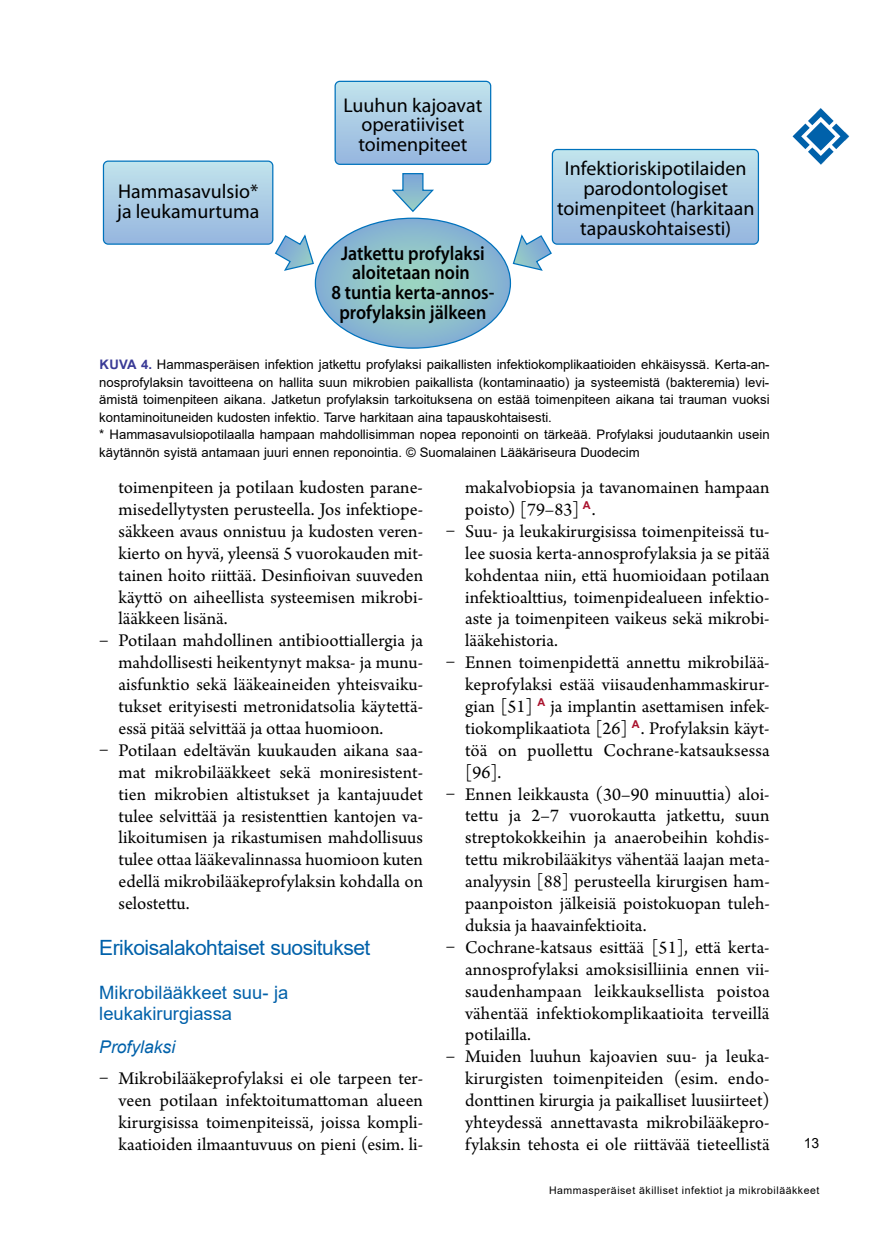
<style>
.page{position:relative;width:874px;height:1241px;background:#fff}
.page>*{position:absolute;margin:0;border:0;box-sizing:border-box;transform-origin:0 0}
.t1{font:21px "Arial";letter-spacing:-.025em;color:#0061aa}
.t2{font:19.95px/19.9px "Myriad Pro";color:#000;text-align:center}
.t3{font:600 19.95px/19.9px "Myriad Pro";color:#000;text-align:center;scale:.9 1}
.t4{font:18.9px/21.9px "Arno Pro";color:#000;text-align:justify}
.t5{font:18.38px/21px "Arial";color:#0061aa}
.t6{font:italic 17.5px "Arial";color:#0061aa}
.t7{font:14px "Arial";color:#000}
.t8{font:13.12px/17.5px "Arial";color:#000}
.t9{font:10.5px "Arial";letter-spacing:.05em;color:#000}
.s1{font-weight:700;color:#393a96}
</style>
<div class="page">
<svg style="left:792px;top:108px;width:56px;height:56px"></svg>
<svg style="left:103px;top:81px;width:655px;height:267px"></svg>
<p class="t2" style="left:117px;top:181px;width:144px;text-align:left">Hammasavulsio* ja leukamurtuma</p>
<p class="t2" style="left:343px;top:94px;width:140px">Luuhun kajoavat operatiiviset toimenpiteet</p>
<p class="t3" style="left:331px;top:242px;width:182px">Jatkettu profylaksi aloitetaan noin<br>8 tuntia kerta-annos&shy;profylaksin jälkeen</p>
<p class="t2" style="left:556px;top:158px;width:199px">Infektioriskipotilaiden parodontologiset toimenpiteet (harkitaan tapauskohtaisesti)</p>
<p class="t8" style="left:99px;top:355px;width:671px"><span class="s1">KUVA 4.</span> Hammasperäisen infektion jatkettu profylaksi paikallisten infektiokomplikaatioiden ehkäisyssä. Kerta-an&shy;nosprofylaksin tavoitteena on hallita suun mikrobien paikallista (kontaminaatio) ja systeemistä (bakteremia) levi&shy;ämistä toimenpiteen aikana. Jatketun profylaksin tarkoituksena on estää toimenpiteen aikana tai trauman vuoksi kontaminoituneiden kudosten infektio. Tarve harkitaan aina tapauskohtaisesti.<br>* Hammasavulsiopotilaalla hampaan mahdollisimman nopea reponointi on tärkeää. Profylaksi joudutaankin usein käytännön syistä antamaan juuri ennen reponointia. © Suomalainen Lääkäriseura Duodecim</p>
<p class="t4" style="left:118px;top:477px;width:306px">toimenpiteen ja potilaan kudosten parane&shy;misedellytysten perusteella. Jos infektiope&shy;säkkeen avaus onnistuu ja kudosten veren&shy;kierto on hyvä, yleensä 5 vuorokauden mit&shy;tainen hoito riittää. Desinfioivan suuveden käyttö on aiheellista systeemisen mikrobi&shy;lääkkeen lisänä.</p>
<p class="t4" style="left:118px;top:630px;width:306px;text-indent:-19px">– Potilaan mahdollinen antibioottiallergia ja mahdollisesti heikentynyt maksa- ja munu&shy;aisfunktio sekä lääkeaineiden yhteisvaiku&shy;tukset erityisesti metronidatsolia käytettä&shy;essä pitää selvittää ja ottaa huomioon.</p>
<p class="t4" style="left:118px;top:740px;width:306px;text-indent:-19px">– Potilaan edeltävän kuukauden aikana saa&shy;mat mikrobilääkkeet sekä moniresistent&shy;tien mikrobien altistukset ja kantajuudet tulee selvittää ja resistenttien kantojen va&shy;likoitumisen ja rikastumisen mahdollisuus tulee ottaa lääkevalinnassa huomioon kuten edellä mikrobilääkeprofylaksin kohdalla on selostettu.</p>
<p class="t1" style="left:99px;top:933px;width:272px">Erikoisalakohtaiset suositukset</p>
<p class="t5" style="left:99px;top:981px;width:190px">Mikrobilääkkeet suu- ja leukakirurgiassa</p>
<p class="t6" style="left:99px;top:1035px;width:77px">Profylaksi</p>
<p class="t4" style="left:118px;top:1068px;width:306px;text-indent:-19px">– Mikrobilääkeprofylaksi ei ole tarpeen ter&shy;veen potilaan infektoitumattoman alueen kirurgisissa toimenpiteissä, joissa kompli&shy;kaatioiden ilmaantuvuus on pieni (esim. li-</p>
<p class="t4" style="left:465px;top:477px;width:306px">makalvobiopsia ja tavanomainen hampaan poisto) [79–83] <sup>A</sup>.</p>
<p class="t4" style="left:465px;top:521px;width:306px;text-indent:-19px">– Suu- ja leukakirurgisissa toimenpiteissä tu&shy;lee suosia kerta-annosprofylaksia ja se pitää kohdentaa niin, että huomioidaan potilaan infektioalttius, toimenpidealueen infektio&shy;aste ja toimenpiteen vaikeus sekä mikrobi&shy;lääkehistoria.</p>
<p class="t4" style="left:465px;top:652px;width:306px;text-indent:-19px">– Ennen toimenpidettä annettu mikrobilää&shy;keprofylaksi estää viisaudenhammaskirur&shy;gian [51] <sup>A</sup> ja implantin asettamisen infek&shy;tiokomplikaatiota [26] <sup>A</sup>. Profylaksin käyt&shy;töä on puollettu Cochrane-katsauksessa [96].</p>
<p class="t4" style="left:465px;top:783px;width:306px;text-indent:-19px">– Ennen leikkausta (30–90 minuuttia) aloi&shy;tettu ja 2–7 vuorokautta jatkettu, suun streptokokkeihin ja anaerobeihin kohdis&shy;tettu mikrobilääkitys vähentää laajan meta&shy;analyysin [88] perusteella kirurgisen ham&shy;paanpoiston jälkeisiä poistokuopan tuleh&shy;duksia ja haavainfektioita.</p>
<p class="t4" style="left:465px;top:937px;width:306px;text-indent:-19px">– Cochrane-katsaus esittää [51], että kerta&shy;annosprofylaksi amoksisilliinia ennen vii&shy;saudenhampaan leikkauksellista poistoa vähentää infektiokomplikaatioita terveillä potilailla.</p>
<p class="t4" style="left:465px;top:1046px;width:306px;text-indent:-19px">– Muiden luuhun kajoavien suu- ja leuka&shy;kirurgisten toimenpiteiden (esim. endo&shy;donttinen kirurgia ja paikalliset luusiirteet) yhteydessä annettavasta mikrobilääkepro&shy;fylaksin tehosta ei ole riittävää tieteellistä</p>
<p class="t7" style="left:803px;top:1133px;width:17px">13</p>
<p class="t9" style="left:548px;top:1182px;width:272px">Hammasperäiset äkilliset infektiot ja mikrobilääkkeet</p>
</div>
